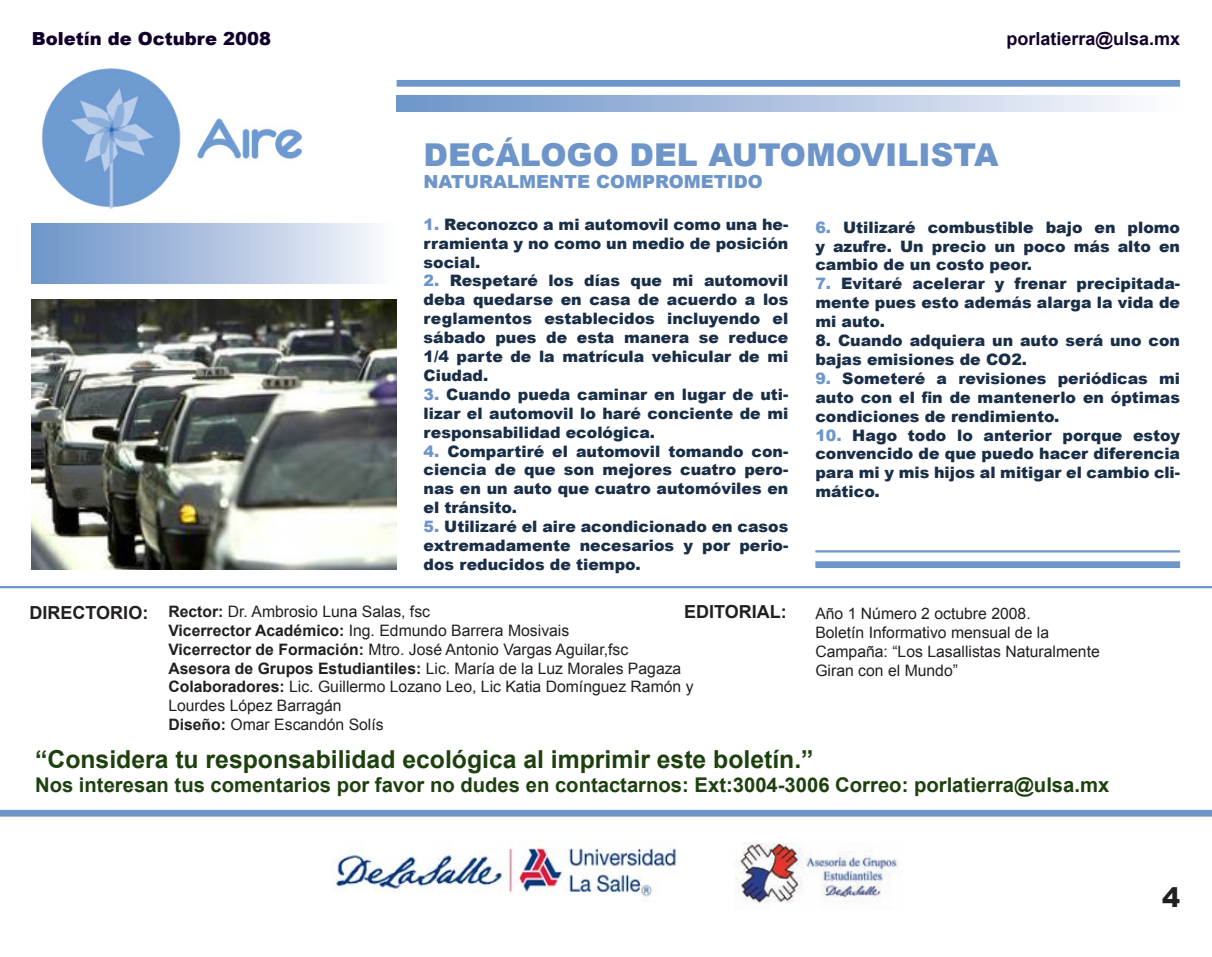
<style>
.page{position:relative;width:1212px;height:957px;background:#fff}
.page>*{position:absolute;margin:0;border:0;box-sizing:border-box;transform-origin:0 0}
.t1{font:900 31.5px "Arial";color:#6d95c9}
.t2{font:900 27px "Arial";color:#231f20}
.t3{font:700 24.75px "Arial";color:#1d410e}
.t4{font:700 20.25px "Arial";color:#1d410e}
.t5{font:900 18px "Arial";color:#6d95c9}
.t6{font:700 18px "Arial";color:#231f20}
.t7{font:900 18px "Arial";color:#12002c}
.t8{font:700 18px "Arial";color:#12002c}
.t9{font:900 15.75px/18.9px "Arial";color:#192e47;text-align:justify}
.t10{font:15.75px/18.9px "Arial";color:#231f20}
.t11{font:700 15.75px "Arial";color:#231f20}
.s1{color:#6d95c9}
.s2{font-weight:700}
.s3{font-weight:400}
</style>
<div class="page">
<img style="left:333px;top:841px;width:344px;height:56px">
<img style="left:734px;top:843px;width:164px;height:67px">
<img style="left:41px;top:68px;width:262px;height:141px">
<div style="left:0;top:810px;width:1212px;height:6px;background:#6d95c9"></div>
<div style="left:397px;top:80px;width:783px;height:7px;background:#6d95c9"></div>
<img style="left:32px;top:300px;width:365px;height:269px">
<div style="left:397px;top:96px;width:783px;height:16px;background:linear-gradient(to right,#6b92c8,#faf9fd)"></div>
<div style="left:32px;top:223px;width:365px;height:60px;background:linear-gradient(to right,#6b92c8,#faf9fd)"></div>
<hr style="left:0;top:586px;width:1212px;height:2px;background:#6d95c9">
<div style="left:815px;top:561px;width:365px;height:7px;background:#6d95c9"></div>
<hr style="left:815px;top:550px;width:365px;height:2px;background:#6d95c9">
<p class="t7" style="left:32px;top:28px;width:241px">Boletín de Octubre 2008</p>
<p class="t8" style="left:1006px;top:29px;width:175px">porlatierra@ulsa.mx</p>
<p class="t1" style="left:424px;top:138px;width:576px">DECÁLOGO DEL AUTOMOVILISTA</p>
<p class="t5" style="left:424px;top:172px;width:341px">NATURALMENTE COMPROMETIDO</p>
<p class="t9" style="left:424px;top:215px;width:366px"><span class="s1">1.</span> Reconozco a mi automovil como una he&shy;rramienta y no como un medio de posición social.</p>
<p class="t9" style="left:424px;top:271px;width:366px"><span class="s1">2.</span> Respetaré los días que mi automovil deba quedarse en casa de acuerdo a los reglamentos establecidos incluyendo el sábado pues de esta manera se reduce 1/4 parte de la matrícula vehicular de mi Ciudad.</p>
<p class="t9" style="left:424px;top:385px;width:366px"><span class="s1">3.</span> Cuando pueda caminar en lugar de uti&shy;lizar el automovil lo haré conciente de mi responsabilidad ecológica.</p>
<p class="t9" style="left:424px;top:442px;width:366px"><span class="s1">4.</span> Compartiré el automovil tomando con&shy;ciencia de que son mejores cuatro pero&shy;nas en un auto que cuatro automóviles en el tránsito.</p>
<p class="t9" style="left:424px;top:517px;width:366px"><span class="s1">5.</span> Utilizaré el aire acondicionado en casos extremadamente necesarios y por perio&shy;dos reducidos de tiempo.</p>
<p class="t6" style="left:30px;top:603px;width:120px">DIRECTORIO:</p>
<p class="t6" style="left:684px;top:602px;width:104px">EDITORIAL:</p>
<p class="t10" style="left:168px;top:602px;width:263px"><span class="s2">Rector:</span> Dr. Ambrosio Luna Salas, fsc</p>
<p class="t10" style="left:168px;top:621px;width:402px"><span class="s2">Vicerrector Académico:</span> Ing. Edmundo Barrera Mosivais</p>
<p class="t10" style="left:168px;top:639px;width:461px"><span class="s2">Vicerrector de Formación:</span> Mtro. José Antonio Vargas Aguilar,fsc</p>
<p class="t11" style="left:168px;top:659px;width:514px">Asesora de Grupos Estudiantiles: <span class="s3">Lic. María de la Luz Morales Pagaza</span></p>
<p class="t10" style="left:168px;top:677px;width:527px"><span class="s2">Colaboradores:</span> Lic. Guillermo Lozano Leo, Lic Katia Domínguez Ramón y<br>Lourdes López Barragán</p>
<p class="t10" style="left:168px;top:715px;width:217px"><span class="s2">Diseño:</span> Omar Escandón Solís</p>
<p class="t9" style="left:815px;top:218px;width:366px"><span class="s1">6.</span> Utilizaré combustible bajo en plomo y azufre. Un precio un poco más alto en cambio de un costo peor.</p>
<p class="t9" style="left:815px;top:274px;width:366px"><span class="s1">7.</span> Evitaré acelerar y frenar precipitada&shy;mente pues esto además alarga la vida de mi auto.</p>
<p class="t9" style="left:815px;top:331px;width:366px">8. Cuando adquiera un auto será uno con bajas emisiones de CO2.</p>
<p class="t9" style="left:815px;top:369px;width:366px"><span class="s1">9.</span> Someteré a revisiones periódicas mi auto con el fin de mantenerlo en óptimas condiciones de rendimiento.</p>
<p class="t9" style="left:815px;top:426px;width:366px"><span class="s1">10.</span> Hago todo lo anterior porque estoy convencido de que puedo hacer diferencia para mi y mis hijos al mitigar el cambio cli&shy;mático.</p>
<p class="t10" style="left:815px;top:604px;width:217px">Año 1 Número 2 octubre 2008.</p>
<p class="t10" style="left:815px;top:623px;width:235px">Boletín Informativo mensual de la</p>
<p class="t10" style="left:815px;top:642px;width:286px">Campaña: “Los Lasallistas Naturalmente</p>
<p class="t10" style="left:815px;top:661px;width:144px">Giran con el Mundo”</p>
<p class="t3" style="left:35px;top:745px;width:780px">“Considera tu responsabilidad ecológica al imprimir este boletín.”</p>
<p class="t4" style="left:35px;top:773px;width:1076px">Nos interesan tus comentarios por favor no dudes en contactarnos: Ext:3004-3006 Correo: porlatierra@ulsa.mx</p>
<p class="t2" style="left:1162px;top:883px;width:20px">4</p>
</div>
